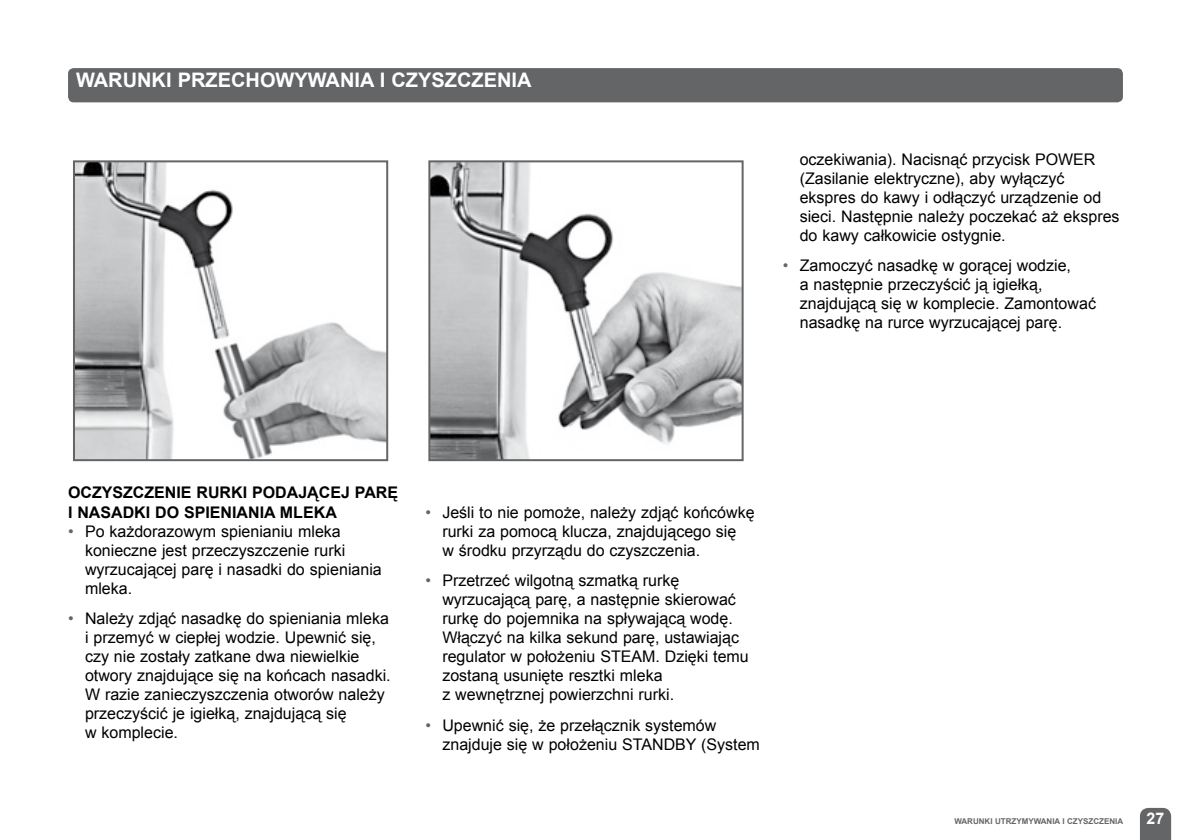
<style>
.page{position:relative;width:1191px;height:840px;background:#fff}
.page>*{position:absolute;margin:0;border:0;box-sizing:border-box;transform-origin:0 0}
.t1{font:700 20px "Arial";color:#fff}
.t2{font:16px/19px "Arial";color:#000}
.t3{font:700 16px "Arial";color:#000}
.t4{font:700 16px "Arial";color:#fff}
.t5{font:700 8px "Arial";color:#646567}
.s1{color:#646567}
</style>
<div class="page">
<svg style="left:1140px;top:807px;width:31px;height:32px"></svg>
<div style="left:68px;top:68px;width:1055px;height:34px;background:#646567;border-radius:6px"></div>
<img style="left:76px;top:163px;width:309px;height:295px">
<div style="left:73px;top:160px;width:315px;height:301px;border:2px solid #646567"></div>
<img style="left:431px;top:163px;width:309px;height:295px">
<div style="left:428px;top:160px;width:315px;height:301px;border:2px solid #646567"></div>
<p class="t1" style="left:76px;top:66px;width:383px">WARUNKI PRZECH OWYWANIA I CZYSZCZ</p>
<p class="t1" style="left:484px;top:66px;width:49px">ENIA</p>
<p class="t2" style="left:799px;top:150px;width:321px">oczekiwania). Nacisnąć przycisk POWER (Zasilanie elektryczne), aby wyłączyć ekspres do kawy i odłączyć urządzenie od sieci. Następnie należy poczekać aż ekspres do kawy całkowicie ostygnie.</p>
<p class="t2" style="left:799px;top:256px;width:298px;text-indent:-17px"><span class="s1">•</span> Zamoczyć nasadkę w gorącej wodzie,<br>a następnie przeczyścić ją igiełką, znajdującą się w komplecie. Zamontować nasadkę na rurce wyrzucającej parę.</p>
<p class="t3" style="left:68px;top:481px;width:35px">ОCZYSZCZENIE</p>
<p class="t3" style="left:196px;top:481px;width:11px">RURKI</p>
<p class="t3" style="left:252px;top:481px;width:12px">PODAJĄCEJ</p>
<p class="t3" style="left:355px;top:481px;width:12px">PARĘ</p>
<p class="t3" style="left:68px;top:501px;width:21px">I NASADKI</p>
<p class="t3" style="left:155px;top:501px;width:39px">DO SPIENIANIA</p>
<p class="t3" style="left:280px;top:501px;width:35px">MLEKA</p>
<p class="t2" style="left:85px;top:521px;width:298px;text-indent:-17px"><span class="s1">•</span> Po każdorazowym spienianiu mleka konieczne jest przeczyszczenie rurki wyrzucającej parę i nasadki do spieniania mleka.</p>
<p class="t2" style="left:85px;top:609px;width:307px;text-indent:-17px"><span class="s1">•</span> Należy zdjąć nasadkę do spieniania mleka i przemyć w ciepłej wodzie. Upewnić się, czy nie zostały zatkane dwa niewielkie otwory znajdujące się na końcach nasadki.<br>W razie zanieczyszczenia otworów należy przeczyścić je igiełką, znajdującą się<br>w komplecie.</p>
<p class="t2" style="left:442px;top:502px;width:314px;text-indent:-17px"><span class="s1">•</span> Jeśli to nie pomoże, należy zdjąć końcówkę rurki za pomocą klucza, znajdującego się<br>w środku przyrządu do czyszczenia.</p>
<p class="t2" style="left:442px;top:571px;width:308px;text-indent:-17px"><span class="s1">•</span> Przetrzeć wilgotną szmatką rurkę wyrzucającą parę, a następnie skierować rurkę do pojemnika na spływającą wodę.<br>Włączyć na kilka sekund parę, ustawiając regulator w położeniu STEAM. Dzięki temu zostaną usunięte resztki mleka<br>z wewnętrznej powierzchni rurki.</p>
<p class="t2" style="left:442px;top:715px;width:319px;text-indent:-17px"><span class="s1">•</span> Upewnić się, że przełącznik systemów znajduje się w położeniu STANDBY (System</p>
<p class="t5" style="left:954px;top:815px;width:141px">WARUNKI UTRZYMYWANIA I CZYSZCZ</p>
<p class="t5" style="left:1104px;top:815px;width:21px">ENIA</p>
<p class="t4" style="left:1146px;top:807px;width:19px">27</p>
</div>
